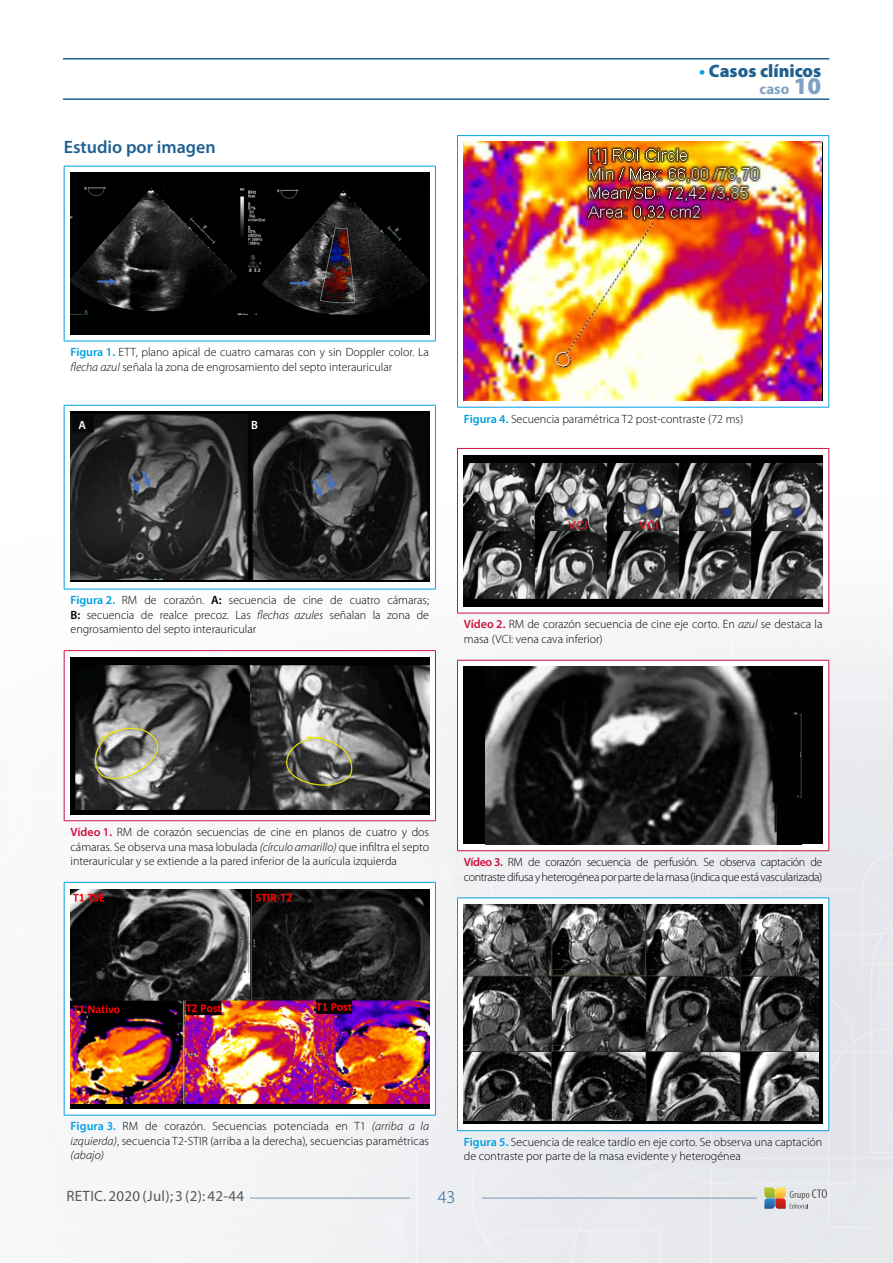
<style>
.page{position:relative;width:893px;height:1263px;background:#fff}
.page>*{position:absolute;margin:0;border:0;box-sizing:border-box;transform-origin:0 0}
.t1{font:600 18px "Myriad Pro";color:#1f6092}
.t2{font:900 18px "Myriad Pro";color:#1f6092}
.t3{font:300 18px "Myriad Pro";color:#1f6092}
.t4{font:15px "Myriad Pro";letter-spacing:.02em;color:#575756}
.t5{font:700 15px "Myriad Pro";color:#7da2c5}
.t6{font:300 12px/14.4px "Myriad Pro";color:#000}
.t7{font:300 12px/14.4px "Myriad Pro";letter-spacing:-.03em;color:#000}
.t8{font:600 12px "Myriad Pro";color:#fff}
.s1{font-weight:700;color:#009fe3}
.s2{font-style:inherit}
.s3{font-weight:900;font-size:24px}
.s4{font-weight:600;color:#009fe3}
.s5{font-style:italic}
.s6{font-weight:600}
.s7{font-weight:600;color:#cd123e}
</style>
<div class="page">
<svg style="left:764px;top:1187px;width:63px;height:22px"></svg>
<hr style="left:482px;top:1198px;width:275px;height:1px;background:#7e94b0">
<hr style="left:63px;top:58px;width:766px;height:2px;background:#1f6092">
<hr style="left:63px;top:98px;width:766px;height:2px;background:#1f6092">
<hr style="left:250px;top:1198px;width:160px;height:1px;background:#7e94b0">
<hr style="left:64px;top:166px;width:372px;height:1px;background:#009fe3">
<hr style="left:64px;top:167px;width:1px;height:174px;background:#009fe3">
<hr style="left:435px;top:167px;width:1px;height:174px;background:#009fe3">
<hr style="left:64px;top:341px;width:372px;height:1px;background:#009fe3">
<div style="left:70px;top:173px;width:359px;height:161px;background:#000"></div>
<img style="left:70px;top:187px;width:359px;height:127px">
<hr style="left:64px;top:405px;width:372px;height:1px;background:#009fe3">
<hr style="left:64px;top:406px;width:1px;height:183px;background:#009fe3">
<hr style="left:435px;top:406px;width:1px;height:183px;background:#009fe3">
<hr style="left:64px;top:589px;width:372px;height:1px;background:#009fe3">
<div style="left:70px;top:412px;width:359px;height:170px;background:linear-gradient(to right,#000,#000)"></div>
<img style="left:70px;top:414px;width:359px;height:165px">
<hr style="left:64px;top:650px;width:372px;height:1px;background:#cd123e">
<hr style="left:64px;top:651px;width:1px;height:169px;background:#cd123e">
<hr style="left:435px;top:651px;width:1px;height:169px;background:#cd123e">
<hr style="left:64px;top:820px;width:372px;height:1px;background:#cd123e">
<div style="left:70px;top:657px;width:359px;height:157px;background:#000"></div>
<img style="left:75px;top:665px;width:354px;height:145px">
<hr style="left:64px;top:882px;width:372px;height:1px;background:#009fe3">
<hr style="left:64px;top:883px;width:1px;height:232px;background:#009fe3">
<hr style="left:435px;top:883px;width:1px;height:232px;background:#009fe3">
<hr style="left:64px;top:1115px;width:372px;height:1px;background:#009fe3">
<svg style="left:70px;top:1103px;width:359px;height:5px;background:#260c15"></svg>
<img style="left:70px;top:889px;width:359px;height:214px">
<hr style="left:457px;top:135px;width:372px;height:1px;background:#009fe3">
<hr style="left:457px;top:136px;width:1px;height:271px;background:#009fe3">
<hr style="left:828px;top:136px;width:1px;height:271px;background:#009fe3">
<hr style="left:457px;top:407px;width:372px;height:1px;background:#009fe3">
<img style="left:463px;top:142px;width:359px;height:259px">
<hr style="left:457px;top:448px;width:372px;height:1px;background:#cd123e">
<hr style="left:457px;top:449px;width:1px;height:164px;background:#cd123e">
<hr style="left:828px;top:449px;width:1px;height:164px;background:#cd123e">
<hr style="left:457px;top:613px;width:372px;height:1px;background:#cd123e">
<div style="left:463px;top:455px;width:360px;height:151px;background:#000"></div>
<img style="left:463px;top:463px;width:360px;height:135px">
<hr style="left:457px;top:660px;width:372px;height:1px;background:#cd123e">
<hr style="left:457px;top:661px;width:1px;height:189px;background:#cd123e">
<hr style="left:828px;top:661px;width:1px;height:189px;background:#cd123e">
<hr style="left:457px;top:850px;width:372px;height:1px;background:#cd123e">
<div style="left:463px;top:667px;width:360px;height:177px;background:#000"></div>
<img style="left:485px;top:667px;width:316px;height:177px">
<hr style="left:457px;top:897px;width:372px;height:1px;background:#009fe3">
<hr style="left:457px;top:898px;width:1px;height:232px;background:#009fe3">
<hr style="left:828px;top:898px;width:1px;height:232px;background:#009fe3">
<hr style="left:457px;top:1130px;width:372px;height:1px;background:#009fe3">
<svg style="left:463px;top:904px;width:360px;height:220px;background:#141414"></svg>
<img style="left:464px;top:905px;width:355px;height:215px">
<h1 class="t1" style="left:64px;top:136px;width:154px">Estudio por imagen</h1>
<h1 class="t2" style="left:699px;top:60px;width:124px"><span class="s1">•</span> <span class="s2">C</span>asos clínicos</h1>
<p class="t5" style="left:759px;top:79px;width:63px">caso <span class="s3">10</span></p>
<p class="t6" style="left:71px;top:345px;width:360px"><span class="s4">Figura 1.</span> ETT, plano apical de cuatro camaras con y sin Doppler color. La <span class="s5">flecha azul</span> señala la zona de engrosamiento del septo interauricular</p>
<p class="t8" style="left:78px;top:418px;width:9px">A</p>
<p class="t8" style="left:251px;top:418px;width:8px">B</p>
<p class="t6" style="left:464px;top:412px;width:281px"><span class="s4">Figura 4.</span> Secuencia paramétrica T2 post-contraste (72 ms)</p>
<p class="t6" style="left:71px;top:593px;width:360px;text-align:justify"><span class="s4">Figura 2.</span> RM de corazón. <span class="s6">A:</span> secuencia de cine de cuatro cámaras; <span class="s6">B:</span> secuencia de realce precoz. Las <span class="s5">flechas azules</span> señalan la zona de engrosamiento del septo interauricular</p>
<p class="t6" style="left:464px;top:617px;width:360px"><span class="s7">Vídeo 2.</span> RM de corazón secuencia de cine eje corto. En <span class="s5">azul</span> se destaca la masa (VCI: vena cava inferior)</p>
<p class="t6" style="left:71px;top:825px;width:360px;text-align:justify"><span class="s7">Vídeo 1.</span> RM de corazón secuencias de cine en planos de cuatro y dos cámaras. Se observa una masa lobulada <span class="s5">(círculo amarillo)</span> que infiltra el septo interauricular y se extiende a la pared inferior de la aurícula izquierda</p>
<p class="t7" style="left:464px;top:855px;width:360px"><span class="s7">Vídeo 3.</span> RM de corazón secuencia de perfusión. Se observa captación de contraste difusa y heterogénea por parte de la masa (indica que está vascularizada)</p>
<p class="t6" style="left:71px;top:1119px;width:360px;text-align:justify"><span class="s4">Figura 3.</span> RM de corazón. Secuencias potenciada en T1 <span class="s5">(arriba a la izquierda)</span>, secuencia T2-STIR (arriba a la derecha), secuencias paramétricas <span class="s5">(abajo)</span></p>
<p class="t6" style="left:464px;top:1135px;width:360px"><span class="s4">Figura 5.</span> Secuencia de realce tardío en eje corto. Se observa una captación de contraste por parte de la masa evidente y heterogénea</p>
<p class="t4" style="left:66px;top:1187px;width:179px">RETIC. 2020 (Jul); 3 (2): 42-44</p>
<h1 class="t3" style="left:438px;top:1187px;width:19px">43</h1>
</div>
